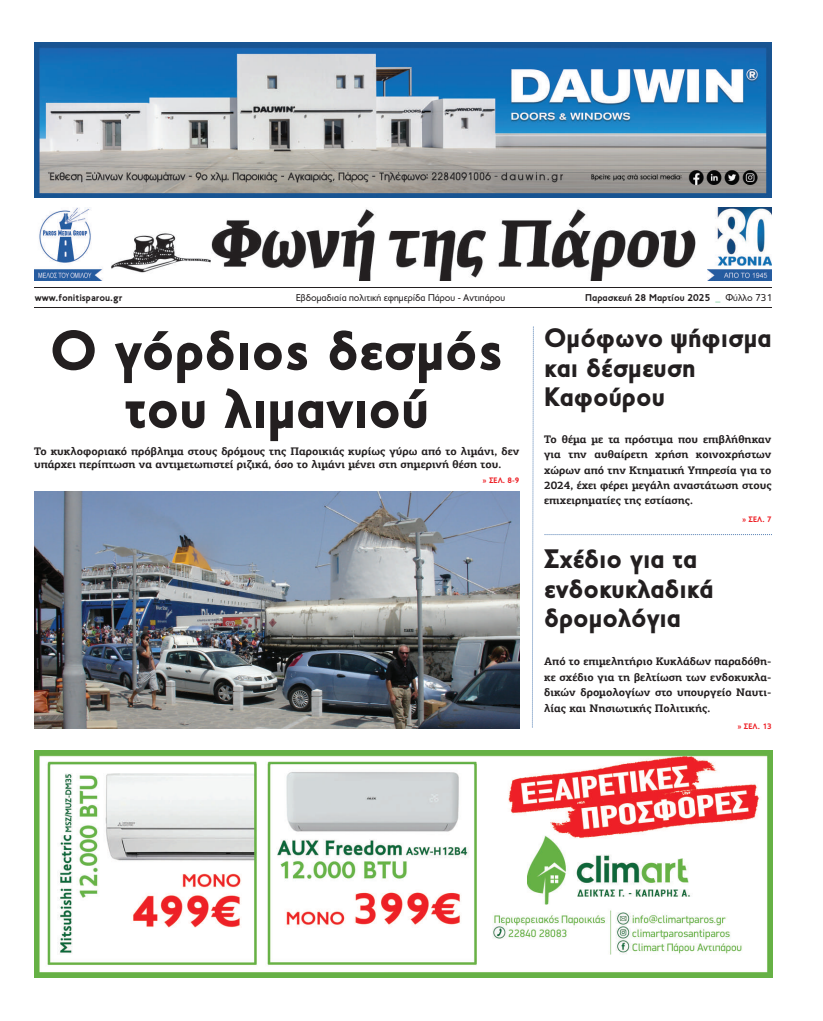
<style>
.page{position:relative;width:823px;height:1021px;background:#fff}
.page>*{position:absolute;margin:0;border:0;box-sizing:border-box;transform-origin:0 0}
.t1{font:900 57px/58px "PF Transport";color:#231f20;text-align:center}
.t2{font:900 27px/29.4px "PF Transport";color:#231f20}
.t3{font:700 11px/15.4px "PF Agora Slab Pro";color:#231f20;text-align:justify}
.t4{font:700 10px "PF Transport";color:#231f20}
.t5{font:10px "PF Transport";color:#231f20}
.t6{font:700 8px "PF Transport";color:#ed1d23}
.s1{font-weight:400;color:#6ac38f}
.s2{font-weight:400}
</style>
<div class="page">
<img style="left:34px;top:208px;width:737px;height:72px">
<hr style="left:34px;top:287px;width:737px;height:1px;background:#231f20">
<hr style="left:34px;top:307px;width:737px;height:1px;background:#231f20">
<img style="left:34px;top:750px;width:737px;height:227px">
<svg style="left:532px;top:331px;width:1px;height:396px"></svg>
<svg style="left:544px;top:534px;width:226px;height:1px"></svg>
<img style="left:34px;top:43px;width:737px;height:154px">
<img style="left:34px;top:491px;width:485px;height:238px">
<p class="t4" style="left:35px;top:292px;width:89px">www.fonitisparou.gr</p>
<p class="t5" style="left:296px;top:292px;width:210px">Εβδοµαδιαία πολιτική εφηµερίδα Πάρου - Αντιπάρου</p>
<p class="t4" style="left:584px;top:292px;width:188px">Παρασκευή 28 Μαρτίου 2025 <span class="s1">_</span> <span class="s2">Φύλλο 731</span></p>
<h2 class="t2" style="left:544px;top:323px;width:229px">Οµόφωνο ψήφισµα και δέσµευση<br>Καφούρου</h2>
<p class="t3" style="left:544px;top:431px;width:229px">Το θέµα µε τα πρόστιµα που επιβλήθηκαν για την αυθαίρετη χρήση κοινοχρήστων χώρων από την Κτηµατική Υπηρεσία για το 2024, έχει φέρει µεγάλη αναστάτωση στους επιχειρηµατίες της εστίασης.</p>
<p class="t6" style="left:741px;top:514px;width:31px">» ΣΕΛ. 7</p>
<h2 class="t2" style="left:544px;top:544px;width:171px">Σχέδιο για τα ενδοκυκλαδικά δροµολόγια</h2>
<p class="t3" style="left:544px;top:653px;width:229px">Από το επιµελητήριο Κυκλάδων παραδόθη&shy;κε σχέδιο για τη βελτίωση των ενδοκυκλα&shy;δικών δροµολογίων στο υπουργείο Ναυτι&shy;λίας και Νησιωτικής Πολιτικής.</p>
<p class="t6" style="left:737px;top:721px;width:35px">» ΣΕΛ. 13</p>
<h1 class="t1" style="left:50px;top:322px;width:454px">Ο γόρδιος δεσµός του λιµανιού</h1>
<p class="t3" style="left:34px;top:444px;width:486px;line-height:13px">Το κυκλοφοριακό πρόβληµα στους δρόµους της Παροικιάς κυρίως γύρω από το λιµάνι, δεν υπάρχει περίπτωση να αντιµετωπιστεί ριζικά, όσο το λιµάνι µένει στη σηµερινή θέση του.</p>
<p class="t6" style="left:482px;top:475px;width:38px">» ΣΕΛ. 8-9</p>
</div>
